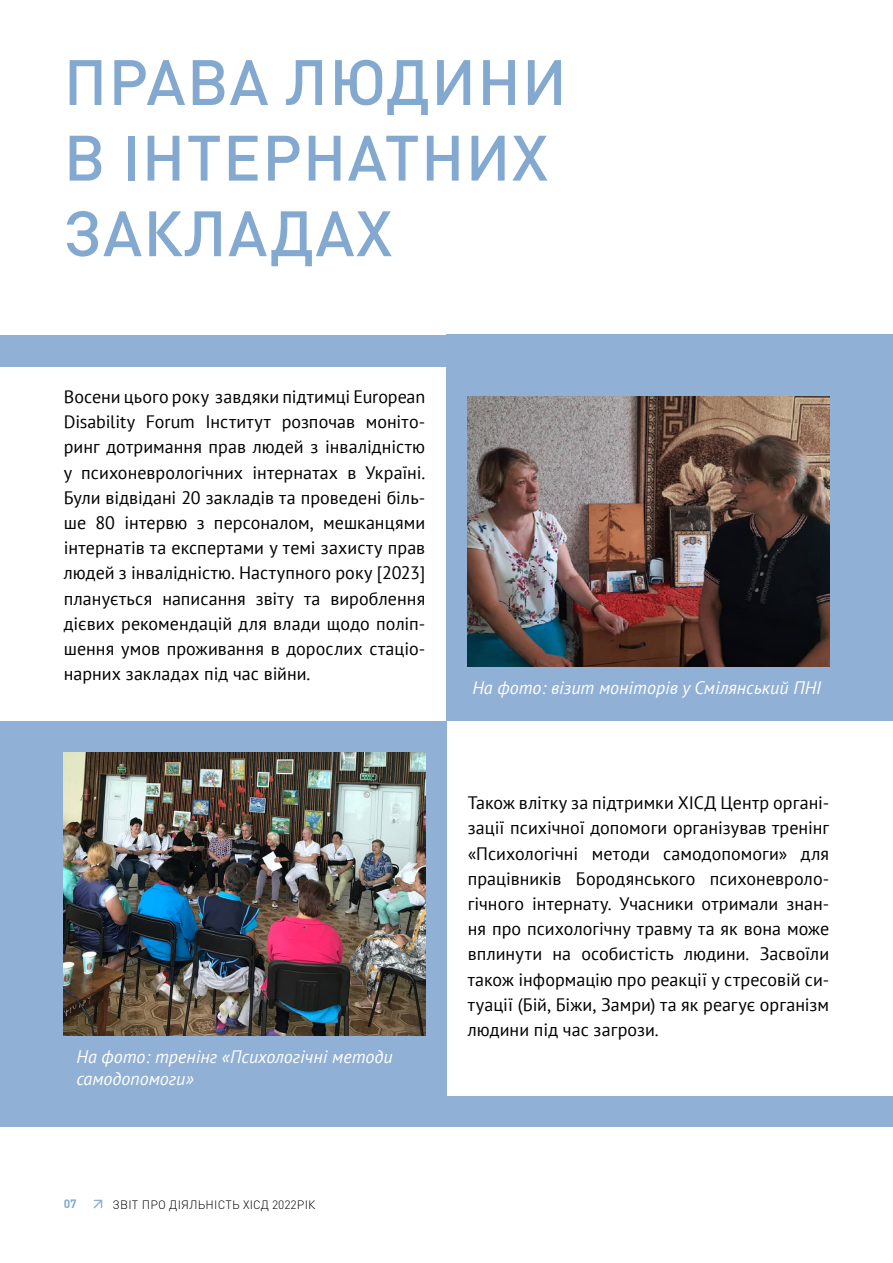
<style>
.page{position:relative;width:893px;height:1263px;background:#fff}
.page>*{position:absolute;margin:0;border:0;box-sizing:border-box;transform-origin:0 0}
.t1{font:500 63px/75.6px "DIN Pro";letter-spacing:.02em;color:#84a9d0}
.t2{font:18px/25.2px "PT Sans";color:#000;text-align:justify}
.t3{font:italic 18px/21.6px "PT Sans";color:#fff}
.t4{font:300 12px "DIN Pro";letter-spacing:.02em;color:#000}
.t5{font:700 12px "DIN Pro";color:#84a9d0}
</style>
<div class="page">
<svg style="left:93px;top:1200px;width:9px;height:9px"></svg>
<div style="left:0;top:721px;width:446px;height:405px;background:#91b0d6"></div>
<div style="left:446px;top:335px;width:447px;height:386px;background:#91b0d6"></div>
<img style="left:468px;top:396px;width:361px;height:271px">
<img style="left:64px;top:752px;width:361px;height:284px">
<div style="left:0;top:335px;width:472px;height:32px;background:#91b0d6"></div>
<div style="left:399px;top:1096px;width:494px;height:30px;background:#91b0d6"></div>
<h1 class="t1" style="left:64px;top:38px;width:504px">ПРАВА ЛЮДИНИ<br>В ІНТЕРНАТНИХ<br>ЗАКЛАДАХ</h1>
<p class="t2" style="left:64px;top:384px;width:363px">Восени цього року завдяки підтимці European Disability Forum Інститут розпочав моніто&shy;ринг дотримання прав людей з інвалідністю у психоневрологічних інтернатах в Україні.<br>Були відвідані 20 закладів та проведені біль&shy;ше 80 інтервю з персоналом, мешканцями інтернатів та експертами у темі захисту прав людей з інвалідністю. Наступного року [2023] планується написання звіту та вироблення дієвих рекомендацій для влади щодо поліп&shy;шення умов проживання в дорослих стаціо&shy;нарних закладах під час війни.</p>
<p class="t3" style="left:77px;top:1046px;width:318px">На фото: тренінг «Психологічні методи самодопомоги»</p>
<p class="t3" style="left:472px;top:676px;width:350px">На фото: візит моніторів у Смілянський ПНІ</p>
<p class="t2" style="left:468px;top:790px;width:363px">Також влітку за підтримки ХІСД Центр органі&shy;зації психічної допомоги організував тренінг «Психологічні методи самодопомоги» для працівників Бородянського психоневроло&shy;гічного інтернату. Учасники отримали знан&shy;ня про психологічну травму та як вона може вплинути на особистість людини. Засвоїли також інформацію про реакції у стресовій си&shy;туації (Бій, Біжи, Замри) та як реагує організм людини під час загрози.</p>
<p class="t5" style="left:64px;top:1193px;width:15px">07</p>
<p class="t4" style="left:112px;top:1196px;width:204px">ЗВІТ ПРО ДІЯЛЬНІСТЬ ХІСД 2022РІК</p>
</div>
